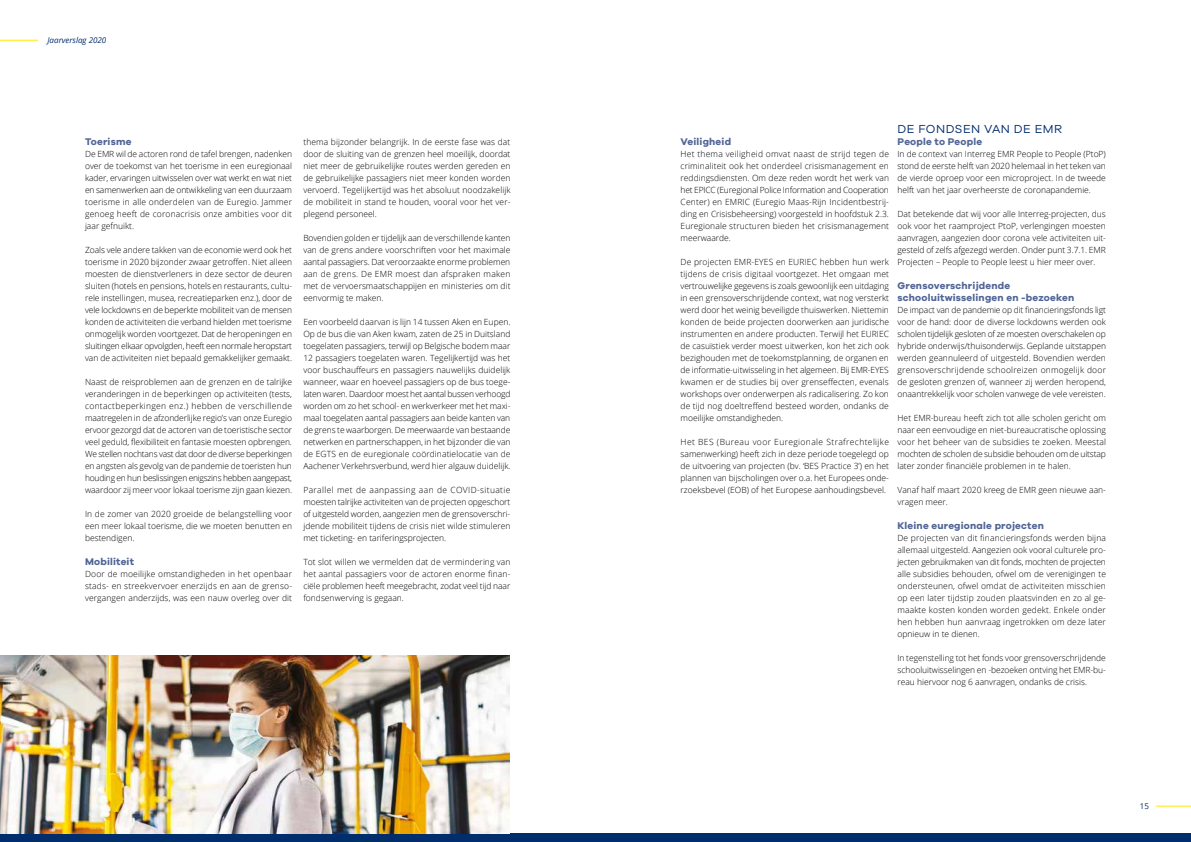
<style>
.page{position:relative;width:1191px;height:842px;background:#fff}
.page>*{position:absolute;margin:0;border:0;box-sizing:border-box;transform-origin:0 0}
.t1{font:12px "Galano Grotesque";letter-spacing:.04em;color:#002e6d}
.t2{font:700 10px/12px "Galano Grotesque";letter-spacing:.02em;color:#516597}
.t3{font:300 8.5px/12px "Open Sans";color:#000;text-align:justify}
.t4{font:italic 8px "Open Sans";color:#002e6d}
.t5{font:8px "Open Sans";color:#002e6d}
</style>
<div class="page">
<hr style="left:0;top:40px;width:38px;height:1px;background:#ffea00">
<hr style="left:1156px;top:806px;width:35px;height:1px;background:#ffea00">
<div style="left:0;top:833px;width:1191px;height:9px;background:#002e6d"></div>
<img style="left:0;top:655px;width:510px;height:178px">
<p class="t4" style="left:47px;top:34px;width:60px">Jaarverslag 2020</p>
<p class="t2" style="left:85px;top:135px;width:48px">Toerisme</p>
<p class="t3" style="left:85px;top:148px;width:208px">De EMR wil de actoren rond de tafel brengen, nadenken over de toekomst van het toerisme in een euregionaal kader, ervaringen uitwisselen over wat werkt en wat niet en samenwerken aan de ontwikkeling van een duurzaam toerisme in alle onderdelen van de Euregio. Jammer genoeg heeft de coronacrisis onze ambities voor dit jaar gefnuikt.</p>
<p class="t3" style="left:85px;top:244px;width:209px">Zoals vele andere takken van de economie werd ook het toerisme in 2020 bijzonder zwaar getroffen. Niet alleen moesten de dienstverleners in deze sector de deuren sluiten (hotels en pensions, hotels en restaurants, cultu&shy;rele instellingen, musea, recreatieparken enz.), door de vele lockdowns en de beperkte mobiliteit van de mensen konden de activiteiten die verband hielden met toerisme onmogelijk worden voortgezet. Dat de heropeningen en sluitingen elkaar opvolgden, heeft een normale heropstart van de activiteiten niet bepaald gemakkelijker gemaakt.</p>
<p class="t3" style="left:85px;top:376px;width:209px">Naast de reisproblemen aan de grenzen en de talrijke veranderingen in de beperkingen op activiteiten (tests, contactbeperkingen enz.) hebben de verschillende maatregelen in de afzonderlijke regio’s van onze Euregio ervoor gezorgd dat de actoren van de toeristische sector veel geduld, flexibiliteit en fantasie moesten opbrengen.<br>We stellen nochtans vast dat door de diverse beperkingen en angsten als gevolg van de pandemie de toeristen hun houding en hun beslissingen enigszins hebben aangepast, waardoor zij meer voor lokaal toerisme zijn gaan kiezen.</p>
<p class="t3" style="left:85px;top:508px;width:208px">In de zomer van 2020 groeide de belangstelling voor een meer lokaal toerisme, die we moeten benutten en bestendigen.</p>
<p class="t2" style="left:85px;top:555px;width:50px">Mobiliteit</p>
<p class="t3" style="left:85px;top:568px;width:209px">Door de moeilijke omstandigheden in het openbaar stads- en streekvervoer enerzijds en aan de grenso&shy;vergangen anderzijds, was een nauw overleg over dit</p>
<p class="t3" style="left:303px;top:136px;width:209px">thema bijzonder belangrijk. In de eerste fase was dat door de sluiting van de grenzen heel moeilijk, doordat niet meer de gebruikelijke routes werden gereden en de gebruikelijke passagiers niet meer konden worden vervoerd. Tegelijkertijd was het absoluut noodzakelijk de mobiliteit in stand te houden, vooral voor het ver&shy;plegend personeel.</p>
<p class="t3" style="left:303px;top:232px;width:209px">Bovendien golden er tijdelijk aan de verschillende kanten van de grens andere voorschriften voor het maximale aantal passagiers. Dat veroorzaakte enorme problemen aan de grens. De EMR moest dan afspraken maken met de vervoersmaatschappijen en ministeries om dit eenvormig te maken.</p>
<p class="t3" style="left:303px;top:316px;width:209px">Een voorbeeld daarvan is lijn 14 tussen Aken en Eupen.<br>Op de bus die van Aken kwam, zaten de 25 in Duitsland toegelaten passagiers, terwijl op Belgische bodem maar 12 passagiers toegelaten waren. Tegelijkertijd was het voor buschauffeurs en passagiers nauwelijks duidelijk wanneer, waar en hoeveel passagiers op de bus toege&shy;laten waren. Daardoor moest het aantal bussen verhoogd worden om zo het school- en werkverkeer met het maxi&shy;maal toegelaten aantal passagiers aan beide kanten van de grens te waarborgen. De meerwaarde van bestaande netwerken en partnerschappen, in het bijzonder die van de EGTS en de euregionale coördinatielocatie van de Aachener Verkehrsverbund, werd hier algauw duidelijk.</p>
<p class="t3" style="left:303px;top:484px;width:208px">Parallel met de aanpassing aan de COVID-situatie moesten talrijke activiteiten van de projecten opgeschort of uitgesteld worden, aangezien men de grensoverschri&shy;jdende mobiliteit tijdens de crisis niet wilde stimuleren met ticketing- en tariferingsprojecten.</p>
<p class="t3" style="left:303px;top:556px;width:209px">Tot slot willen we vermelden dat de vermindering van het aantal passagiers voor de actoren enorme finan&shy;ciële problemen heeft meegebracht, zodat veel tijd naar fondsenwerving is gegaan.</p>
<p class="t2" style="left:680px;top:135px;width:52px">Veiligheid</p>
<p class="t3" style="left:680px;top:148px;width:210px">Het thema veiligheid omvat naast de strijd tegen de criminaliteit ook het onderdeel crisismanagement en reddingsdiensten. Om deze reden wordt het werk van het EPICC (Euregional Police Information and Cooperation Center) en EMRIC (Euregio Maas-Rijn Incidentbestrij&shy;ding en Crisisbeheersing) voorgesteld in hoofdstuk 2.3.<br>Euregionale structuren bieden het crisismanagement meerwaarde.</p>
<p class="t3" style="left:680px;top:256px;width:210px">De projecten EMR-EYES en EURIEC hebben hun werk tijdens de crisis digitaal voortgezet. Het omgaan met vertrouwelijke gegevens is zoals gewoonlijk een uitdaging in een grensoverschrijdende context, wat nog versterkt werd door het weinig beveiligde thuiswerken. Niettemin konden de beide projecten doorwerken aan juridische instrumenten en andere producten. Terwijl het EURIEC de casuïstiek verder moest uitwerken, kon het zich ook bezighouden met de toekomstplanning, de organen en de informatie-uitwisseling in het algemeen. Bij EMR-EYES kwamen er de studies bij over grenseffecten, evenals workshops over onderwerpen als radicalisering. Zo kon de tijd nog doeltreffend besteed worden, ondanks de moeilijke omstandigheden.</p>
<p class="t3" style="left:680px;top:436px;width:210px">Het BES (Bureau voor Euregionale Strafrechtelijke samenwerking) heeft zich in deze periode toegelegd op de uitvoering van projecten (bv. ‘BES Practice 3’) en het plannen van bijscholingen over o.a. het Europees onde&shy;rzoeksbevel (EOB) of het Europese aanhoudingsbevel.</p>
<h1 class="t1" style="left:897px;top:122px;width:166px">DE FONDSEN VAN DE EMR</h1>
<p class="t2" style="left:897px;top:135px;width:86px">People to People</p>
<p class="t3" style="left:897px;top:148px;width:210px">In de context van Interreg EMR People to People (PtoP) stond de eerste helft van 2020 helemaal in het teken van de vierde oproep voor een microproject. In de tweede helft van het jaar overheerste de coronapandemie.</p>
<p class="t3" style="left:897px;top:208px;width:210px">Dat betekende dat wij voor alle Interreg-projecten, dus ook voor het raamproject PtoP, verlengingen moesten aanvragen, aangezien door corona vele activiteiten uit&shy;gesteld of zelfs afgezegd werden. Onder punt 3.7.1. EMR Projecten – People to People leest u hier meer over.</p>
<p class="t2" style="left:897px;top:279px;width:178px">Grensoverschrijdende schooluitwisselingen en -bezoeken</p>
<p class="t3" style="left:897px;top:304px;width:210px">De impact van de pandemie op dit financieringsfonds ligt voor de hand: door de diverse lockdowns werden ook scholen tijdelijk gesloten of ze moesten overschakelen op hybride onderwijs/thuisonderwijs. Geplande uitstappen werden geannuleerd of uitgesteld. Bovendien werden grensoverschrijdende schoolreizen onmogelijk door de gesloten grenzen of, wanneer zij werden heropend, onaantrekkelijk voor scholen vanwege de vele vereisten.</p>
<p class="t3" style="left:897px;top:412px;width:210px">Het EMR-bureau heeft zich tot alle scholen gericht om naar een eenvoudige en niet-bureaucratische oplossing voor het beheer van de subsidies te zoeken. Meestal mochten de scholen de subsidie behouden om de uitstap later zonder financiële problemen in te halen.</p>
<p class="t3" style="left:897px;top:484px;width:210px">Vanaf half maart 2020 kreeg de EMR geen nieuwe aan&shy;vragen meer.</p>
<p class="t2" style="left:897px;top:519px;width:148px">Kleine euregionale projecten</p>
<p class="t3" style="left:897px;top:532px;width:210px">De projecten van dit financieringsfonds werden bijna allemaal uitgesteld. Aangezien ook vooral culturele pro&shy;jecten gebruikmaken van dit fonds, mochten de projecten alle subsidies behouden, ofwel om de verenigingen te ondersteunen, ofwel omdat de activiteiten misschien op een later tijdstip zouden plaatsvinden en zo al ge&shy;maakte kosten konden worden gedekt. Enkele onder hen hebben hun aanvraag ingetrokken om deze later opnieuw in te dienen.</p>
<p class="t3" style="left:897px;top:652px;width:210px">In tegenstelling tot het fonds voor grensoverschrijdende schooluitwisselingen en -bezoeken ontving het EMR-bu&shy;reau hiervoor nog 6 aanvragen, ondanks de crisis.</p>
<p class="t5" style="left:1140px;top:800px;width:11px">15</p>
</div>
